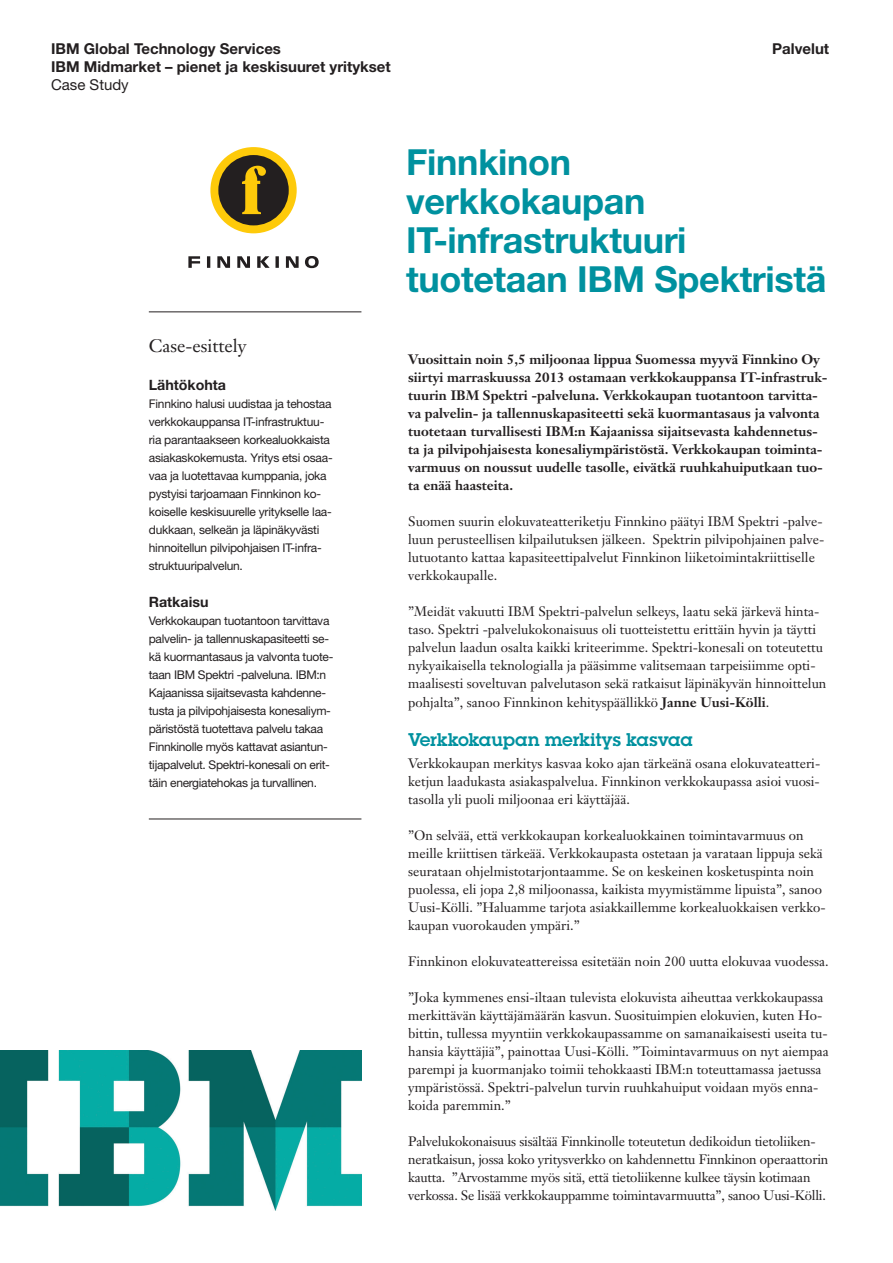
<style>
.page{position:relative;width:893px;height:1263px;background:#fff}
.page>*{position:absolute;margin:0;border:0;box-sizing:border-box;transform-origin:0 0}
.Iso_otsikko{font:700 36px/39px "Helvetica Neue";letter-spacing:-.01em;color:#00919f}
.Leipäteksti{font:600 18px "Lubalinfor IBM";color:#00919f}
.Case_Otsikko{font:18px "Janson Text";color:#231f20}
.t1{font:700 15px "Helvetica Neue";color:#231f20}
.t2{font:15px "Helvetica Neue";color:#231f20}
.Case_Väliotsikko{font:700 14.25px "Helvetica Neue";color:#231f20}
.Leipäteksti-2{font:13.5px/18px "Janson Text";color:#231f20}
.Leipäteksti-3{font:700 13.5px/18px "Janson Text";color:#231f20}
.Case_leipis{font:12px/18px "Helvetica Neue";letter-spacing:-.025em;color:#231f20}
.s1{font-weight:700}
</style>
<div class="page">
<img style="left:0;top:1050px;width:361px;height:161px">
<hr style="left:149px;top:311px;width:212px;height:1px;background:#231f20">
<hr style="left:149px;top:819px;width:212px;height:1px;background:#231f20">
<svg style="left:188px;top:256px;width:131px;height:12px"></svg>
<svg style="left:210px;top:147px;width:87px;height:86px"></svg>
<p class="t1" style="left:51px;top:40px;width:231px">IBM Global Technology Services</p>
<p class="t1" style="left:51px;top:58px;width:341px">IBM Midmarket – pienet ja keskisuuret yritykset</p>
<p class="t2" style="left:51px;top:76px;width:79px">Case Study</p>
<p class="t1" style="left:772px;top:40px;width:58px">Palvelut</p>
<p class="Case_Otsikko" style="left:149px;top:335px;width:99px">Case-esittely</p>
<p class="Case_Väliotsikko" style="left:149px;top:376px;width:79px">Lähtökohta</p>
<p class="Case_leipis" style="left:149px;top:394px;width:185px">Finnkino halusi uudistaa ja tehostaa verkkokauppansa IT-infrastruktuu&shy;ria parantaakseen korkealuokkaista asiakaskokemusta. Yritys etsi osaa&shy;vaa ja luotettavaa kumppania, joka pystyisi tarjoamaan Finnkinon ko&shy;koiselle keskisuurelle yritykselle laa&shy;dukkaan, selkeän ja läpinäkyvästi hinnoitellun pilvipohjaisen IT-infra&shy;struktuuripalvelun.</p>
<p class="Case_Väliotsikko" style="left:149px;top:593px;width:61px">Ratkaisu</p>
<p class="Case_leipis" style="left:149px;top:612px;width:186px">Verkkokaupan tuotantoon tarvittava palvelin- ja tallennuskapasiteetti se&shy;kä kuormantasaus ja valvonta tuote&shy;taan IBM Spektri -palveluna. IBM:n Kajaanissa sijaitsevasta kahdenne&shy;tusta ja pilvipohjaisesta konesaliym&shy;päristöstä tuotettava palvelu takaa Finnkinolle myös kattavat asiantun&shy;tijapalvelut. Spektri-konesali on erit&shy;täin energiatehokas ja turvallinen.</p>
<p class="Iso_otsikko" style="left:406px;top:142px;width:167px">Finnkinon</p>
<p class="Iso_otsikko" style="left:406px;top:181px;width:241px">verkkokaupan</p>
<p class="Iso_otsikko" style="left:406px;top:220px;width:422px">IT-infrastruktuuri tuotetaan IBM Spektristä</p>
<p class="Leipäteksti-3" style="left:408px;top:350px;width:421px">Vuosittain noin 5,5 miljoonaa lippua Suomessa myyvä Finnkino Oy siirtyi marraskuussa 2013 ostamaan verkkokauppansa IT-infrastruk&shy;tuurin IBM Spektri -palveluna. Verkkokaupan tuotantoon tarvitta&shy;va palvelin- ja tallennuskapasiteetti sekä kuormantasaus ja valvonta tuotetaan turvallisesti IBM:n Kajaanissa sijaitsevasta kahdennetus&shy;ta ja pilvipohjaisesta konesaliympäristöstä. Verkkokaupan toiminta&shy;varmuus on noussut uudelle tasolle, eivätkä ruuhkahuiputkaan tuo&shy;ta enää haasteita.</p>
<p class="Leipäteksti-2" style="left:408px;top:512px;width:418px">Suomen suurin elokuvateatteriketju Finnkino päätyi IBM Spektri -palve&shy;luun perusteellisen kilpailutuksen jälkeen. Spektrin pilvipohjainen palve&shy;lutuotanto kattaa kapasiteettipalvelut Finnkinon liiketoimintakriittiselle verkkokaupalle.</p>
<p class="Leipäteksti-2" style="left:408px;top:602px;width:420px">”Meidät vakuutti IBM Spektri-palvelun selkeys, laatu sekä järkevä hinta&shy;taso. Spektri -palvelukokonaisuus oli tuotteistettu erittäin hyvin ja täytti palvelun laadun osalta kaikki kriteerimme. Spektri-konesali on toteutettu nykyaikaisella teknologialla ja pääsimme valitsemaan tarpeisiimme opti&shy;maalisesti soveltuvan palvelutason sekä ratkaisut läpinäkyvän hinnoittelun</p>
<p class="Leipäteksti-2" style="left:408px;top:693px;width:362px">pohjalta”, sanoo Finnkinon kehityspäällikkö <span class="s1">Janne Uusi-Kölli</span>.</p>
<p class="Leipäteksti" style="left:408px;top:728px;width:286px">Verkkokaupan merkitys kasvaa</p>
<p class="Leipäteksti-2" style="left:408px;top:754px;width:414px;text-align:justify">Verkkokaupan merkitys kasvaa koko ajan tärkeänä osana elokuvateatteri&shy;ketjun laadukasta asiakaspalvelua. Finnkinon verkkokaupassa asioi vuosi&shy;tasolla yli puoli miljoonaa eri käyttäjää.</p>
<p class="Leipäteksti-2" style="left:408px;top:826px;width:419px">”On selvää, että verkkokaupan korkealuokkainen toimintavarmuus on meille kriittisen tärkeää. Verkkokaupasta ostetaan ja varataan lippuja sekä seurataan ohjelmistotarjontaamme. Se on keskeinen kosketuspinta noin puolessa, eli jopa 2,8 miljoonassa, kaikista myymistämme lipuista”, sanoo Uusi-Kölli. ”Haluamme tarjota asiakkaillemme korkealuokkaisen verkko&shy;kaupan vuorokauden ympäri.”</p>
<p class="Leipäteksti-2" style="left:408px;top:952px;width:422px">Finnkinon elokuvateattereissa esitetään noin 200 uutta elokuvaa vuodessa.</p>
<p class="Leipäteksti-2" style="left:408px;top:988px;width:422px">”Joka kymmenes ensi-iltaan tulevista elokuvista aiheuttaa verkkokaupassa merkittävän käyttäjämäärän kasvun. Suosituimpien elokuvien, kuten Ho&shy;bittin, tullessa myyntiin verkkokaupassamme on samanaikaisesti useita tu&shy;hansia käyttäjiä”, painottaa Uusi-Kölli. ”Toimintavarmuus on nyt aiempaa parempi ja kuormanjako toimii tehokkaasti IBM:n toteuttamassa jaetussa ympäristössä. Spektri-palvelun turvin ruuhkahuiput voidaan myös enna&shy;koida paremmin.”</p>
<p class="Leipäteksti-2" style="left:408px;top:1132px;width:422px">Palvelukokonaisuus sisältää Finnkinolle toteutetun dedikoidun tietoliiken&shy;neratkaisun, jossa koko yritysverkko on kahdennettu Finnkinon operaattorin kautta. ”Arvostamme myös sitä, että tietoliikenne kulkee täysin kotimaan verkossa. Se lisää verkkokauppamme toimintavarmuutta”, sanoo Uusi-Kölli.</p>
</div>
